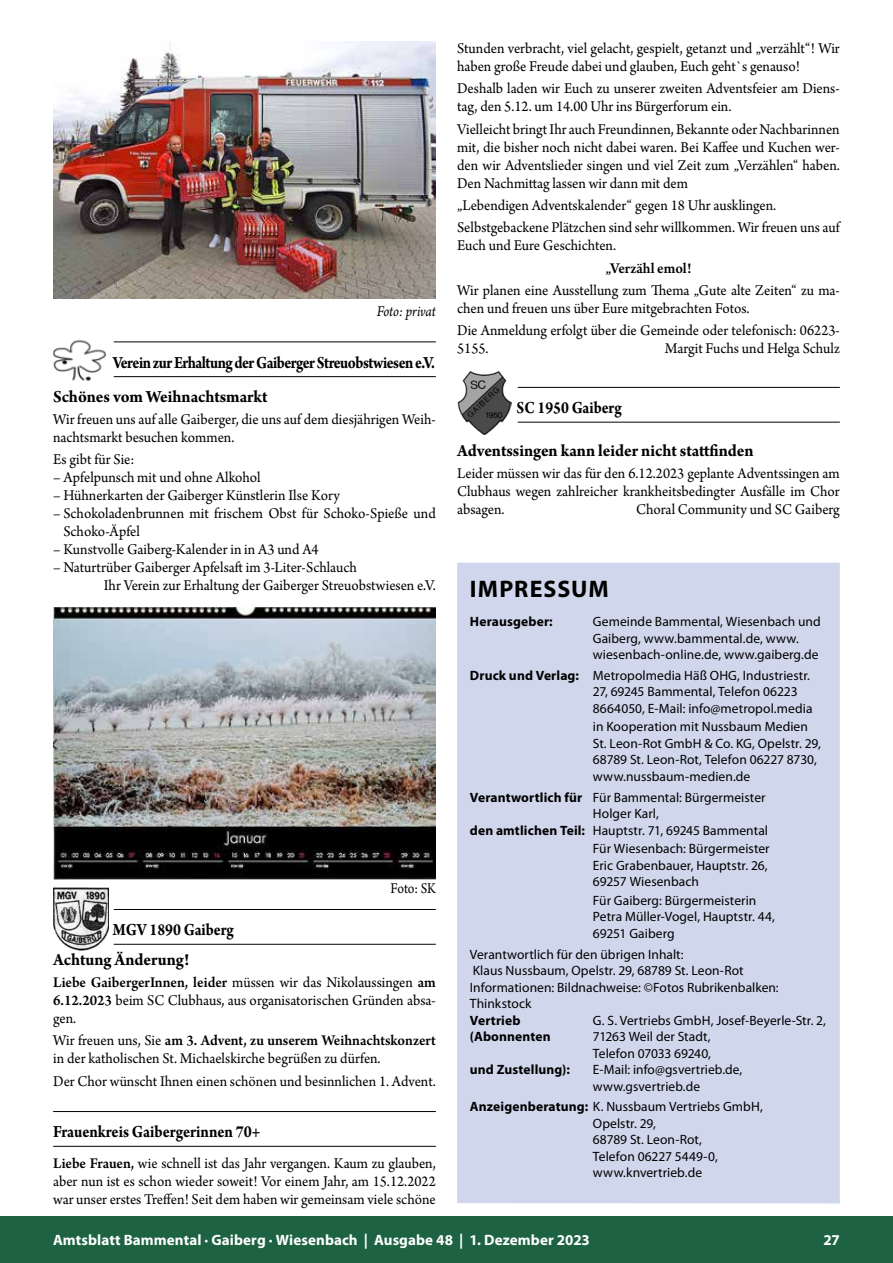
<style>
.page{position:relative;width:893px;height:1263px;background:#fff}
.page>*{position:absolute;margin:0;border:0;box-sizing:border-box;transform-origin:0 0}
.t1{font:700 24px "Myriad Pro";letter-spacing:.045em;color:#000}
.t2{font:700 18px/33.8px "Arno Pro";letter-spacing:-.03em;color:#000;scale:.86 1}
.t3{font:700 18px/29.5px "Arno Pro";letter-spacing:-.005em;color:#000;scale:.86 1}
.t4{font:700 18px "Arno Pro";letter-spacing:-.005em;color:#000;scale:.95 1}
.t5{font:700 18px "Arno Pro";letter-spacing:-.005em;color:#000;scale:.88 1}
.t6{font:15.75px/18px "Arno Pro";color:#000;scale:.95 1}
.t7{font:600 15.75px "Arno Pro";letter-spacing:-.005em;color:#000;scale:.95 1}
.t8{font:italic 15.75px "Arno Pro";letter-spacing:-.005em;color:#000;scale:.9 1}
.t9{font:15.75px "Arno Pro";color:#000;scale:.86 1}
.t10{font:700 15px "Myriad Pro";letter-spacing:.005em;color:#fff}
.t11{font:13.5px/16.5px "Myriad Pro";letter-spacing:.005em;color:#000}
.t12{font:700 13.5px "Myriad Pro";letter-spacing:.01em;color:#000}
.s1{font-weight:600}
.s2{font-weight:700}
</style>
<div class="page">
<div style="left:0;top:1216px;width:893px;height:47px;background:#1d6342"></div>
<hr style="left:114px;top:341px;width:322px;height:1px;background:#000">
<hr style="left:114px;top:376px;width:322px;height:1px;background:#000">
<hr style="left:114px;top:909px;width:322px;height:1px;background:#000">
<hr style="left:114px;top:944px;width:322px;height:1px;background:#000">
<hr style="left:53px;top:1111px;width:383px;height:1px;background:#000">
<hr style="left:53px;top:1146px;width:383px;height:1px;background:#000">
<img style="left:53px;top:42px;width:383px;height:256px">
<img style="left:53px;top:607px;width:383px;height:272px">
<img style="left:53px;top:339px;width:53px;height:42px">
<hr style="left:518px;top:387px;width:322px;height:1px;background:#000">
<hr style="left:518px;top:422px;width:322px;height:1px;background:#000">
<img style="left:458px;top:371px;width:54px;height:63px">
<div style="left:457px;top:563px;width:383px;height:640px;background:#d0d7ec"></div>
<img style="left:53px;top:887px;width:55px;height:63px">
<p class="t8" style="left:377px;top:302px;width:67px">Foto: privat</p>
<p class="t2" style="left:53px;top:346px;width:446px;text-indent:60px">Verein zur Erhaltung der Gaiberger Streuobstwiesen e.V.<br>Schönes vom Weihnachtsmarkt</p>
<p class="t6" style="left:53px;top:411px;width:404px">Wir freuen uns auf alle Gaiberger, die uns auf dem diesjährigen Weih&shy;nachtsmarkt besuchen kommen.</p>
<p class="t6" style="left:53px;top:451px;width:87px">Es gibt für Sie:</p>
<p class="t6" style="left:53px;top:469px;width:220px">– Apfelpunsch mit und ohne Alkohol</p>
<p class="t6" style="left:53px;top:487px;width:303px">– Hühnerkarten der Gaiberger Künstlerin Ilse Kory</p>
<p class="t6" style="left:63px;top:505px;width:393px;text-indent:-10px">– Schokoladenbrunnen mit frischem Obst für Schoko-Spieße und<br>Schoko-Äpfel</p>
<p class="t6" style="left:53px;top:541px;width:281px">– Kunstvolle Gaiberg-Kalender in in A3 und A4</p>
<p class="t6" style="left:104px;top:559px;width:351px;text-indent:-51px">– Naturtrüber Gaiberger Apfelsaft im 3-Liter-Schlauch<br>Ihr Verein zur Erhaltung der Gaiberger Streuobstwiesen e.V.</p>
<p class="t9" style="left:391px;top:879px;width:54px">Foto: SK</p>
<p class="t3" style="left:53px;top:916px;width:212px;text-indent:60px">MGV 1890 Gaiberg<br>Achtung Änderung!</p>
<p class="t6" style="left:53px;top:974px;width:404px;text-align:justify"><span class="s1">Liebe GaibergerInnen, leider</span> müssen wir das Nikolaussingen <span class="s1">am 6.12.2023</span> beim SC Clubhaus, aus organisatorischen Gründen absa&shy;gen.</p>
<p class="t6" style="left:53px;top:1032px;width:404px">Wir freuen uns, Sie <span class="s1">am 3. Advent, zu unserem Weihnachtskonzert </span>in der katholischen St. Michaelskirche begrüßen zu dürfen.</p>
<p class="t6" style="left:53px;top:1073px;width:404px">Der Chor wünscht Ihnen einen schönen und besinnlichen 1. Advent.</p>
<p class="t5" style="left:53px;top:1121px;width:237px">Frauenkreis Gaibergerinnen 70+</p>
<p class="t6" style="left:53px;top:1155px;width:404px;text-align:justify"><span class="s1">Liebe Frauen,</span> wie schnell ist das Jahr vergangen. Kaum zu glauben, aber nun ist es schon wieder soweit! Vor einem Jahr, am 15.12.2022 war unser erstes Treffen! Seit dem haben wir gemeinsam viele schöne</p>
<p class="t6" style="left:457px;top:40px;width:404px">Stunden verbracht, viel gelacht, gespielt, getanzt und „verzählt“! Wir haben große Freude dabei und glauben, Euch geht`s genauso!</p>
<p class="t6" style="left:457px;top:81px;width:404px">Deshalb laden wir Euch zu unserer zweiten Adventsfeier am Diens&shy;tag, den 5.12. um 14.00 Uhr ins Bürgerforum ein.</p>
<p class="t6" style="left:457px;top:121px;width:404px;text-align:justify">Vielleicht bringt Ihr auch Freundinnen, Bekannte oder Nachbarinnen mit, die bisher noch nicht dabei waren. Bei Kaffee und Kuchen wer&shy;den wir Adventslieder singen und viel Zeit zum „Verzählen“ haben.<br>Den Nachmittag lassen wir dann mit dem</p>
<p class="t6" style="left:457px;top:195px;width:404px;line-height:22.2px">„Lebendigen Adventskalender“ gegen 18 Uhr ausklingen.<br>Selbstgebackene Plätzchen sind sehr willkommen. Wir freuen uns auf</p>
<p class="t6" style="left:457px;top:237px;width:169px">Euch und Eure Geschichten.</p>
<p class="t7" style="left:605px;top:259px;width:92px">„Verzähl emol!</p>
<p class="t6" style="left:457px;top:282px;width:404px">Wir planen eine Ausstellung zum Thema „Gute alte Zeiten“ zu ma&shy;chen und freuen uns über Eure mitgebrachten Fotos.</p>
<p class="t6" style="left:457px;top:322px;width:404px">Die Anmeldung erfolgt über die Gemeinde oder telefonisch: 06223-<br>5155.</p>
<p class="t6" style="left:665px;top:340px;width:186px">Margit Fuchs und Helga Schulz</p>
<p class="t3" style="left:517px;top:394px;width:124px">SC 1950 Gaiberg</p>
<p class="t4" style="left:457px;top:440px;width:314px">Adventssingen kann leider nicht stattfinden</p>
<p class="t6" style="left:457px;top:465px;width:404px;text-align:justify">Leider müssen wir das für den 6.12.2023 geplante Adventssingen am Clubhaus wegen zahlreicher krankheitsbedingter Ausfälle im Chor absagen.</p>
<p class="t6" style="left:636px;top:501px;width:216px">Choral Community und SC Gaiberg</p>
<h1 class="t1" style="left:470px;top:573px;width:141px">IMPRESSUM</h1>
<p class="t12" style="left:470px;top:613px;width:84px">Herausgeber:</p>
<p class="t11" style="left:593px;top:613px;width:229px">Gemeinde Bammental, Wiesenbach und<br>Gaiberg, www.bammental.de, www. wiesenbach-online.de, www.gaiberg.de</p>
<p class="t11" style="left:593px;top:667px;width:221px;text-indent:-123px"><span class="s2">Druck und Verlag:</span> Metropolmedia Häß OHG, Industriestr.<br>27, 69245 Bammental, Telefon 06223<br>8664050, E-Mail: info@metropol.media</p>
<p class="t11" style="left:593px;top:718px;width:230px">in Kooperation mit Nussbaum Medien St. Leon-Rot GmbH &amp; Co. KG, Opelstr. 29, 68789 St. Leon-Rot, Telefon 06227 8730, www.nussbaum-medien.de</p>
<p class="t11" style="left:470px;top:789px;width:297px"><span class="s2">Verantwortlich für</span> Für Bammental: Bürgermeister</p>
<p class="t11" style="left:593px;top:805px;width:68px">Holger Karl,</p>
<p class="t11" style="left:470px;top:822px;width:300px"><span class="s2">den amtlichen Teil:</span> Hauptstr. 71, 69245 Bammental</p>
<p class="t11" style="left:593px;top:840px;width:178px">Für Wiesenbach: Bürgermeister<br>Eric Grabenbauer, Hauptstr. 26,<br>69257 Wiesenbach</p>
<p class="t11" style="left:593px;top:892px;width:183px">Für Gaiberg: Bürgermeisterin<br>Petra Müller-Vogel, Hauptstr. 44,<br>69251 Gaiberg</p>
<p class="t11" style="left:470px;top:946px;width:310px">Verantwortlich für den übrigen Inhalt:<br>Klaus Nussbaum, Opelstr. 29, 68789 St. Leon-Rot Informationen: Bildnachweise: ©Fotos Rubrikenbalken:<br>Thinkstock</p>
<p class="t12" style="left:470px;top:1011px;width:52px">Vertrieb</p>
<p class="t11" style="left:593px;top:1012px;width:235px">G. S. Vertriebs GmbH, Josef-Beyerle-Str. 2,</p>
<p class="t12" style="left:470px;top:1028px;width:82px">(Abonnenten</p>
<p class="t11" style="left:593px;top:1028px;width:120px">71263 Weil der Stadt,<br>Telefon 07033 69240,</p>
<p class="t12" style="left:470px;top:1061px;width:102px">und Zustellung):</p>
<p class="t11" style="left:593px;top:1061px;width:151px">E-Mail: info@gsvertrieb.de, www.gsvertrieb.de</p>
<p class="t11" style="left:593px;top:1098px;width:171px;text-indent:-123px"><span class="s2">Anzeigenberatung:</span> K. Nussbaum Vertriebs GmbH,<br>Opelstr. 29,<br>68789 St. Leon-Rot,<br>Telefon 06227 5449-0, www.knvertrieb.de</p>
<p class="t10" style="left:53px;top:1230px;width:538px">Amtsblatt Bammental · Gaiberg · Wiesenbach | Ausgabe 48 | 1. Dezember 2023</p>
<p class="t10" style="left:823px;top:1230px;width:18px">27</p>
</div>
